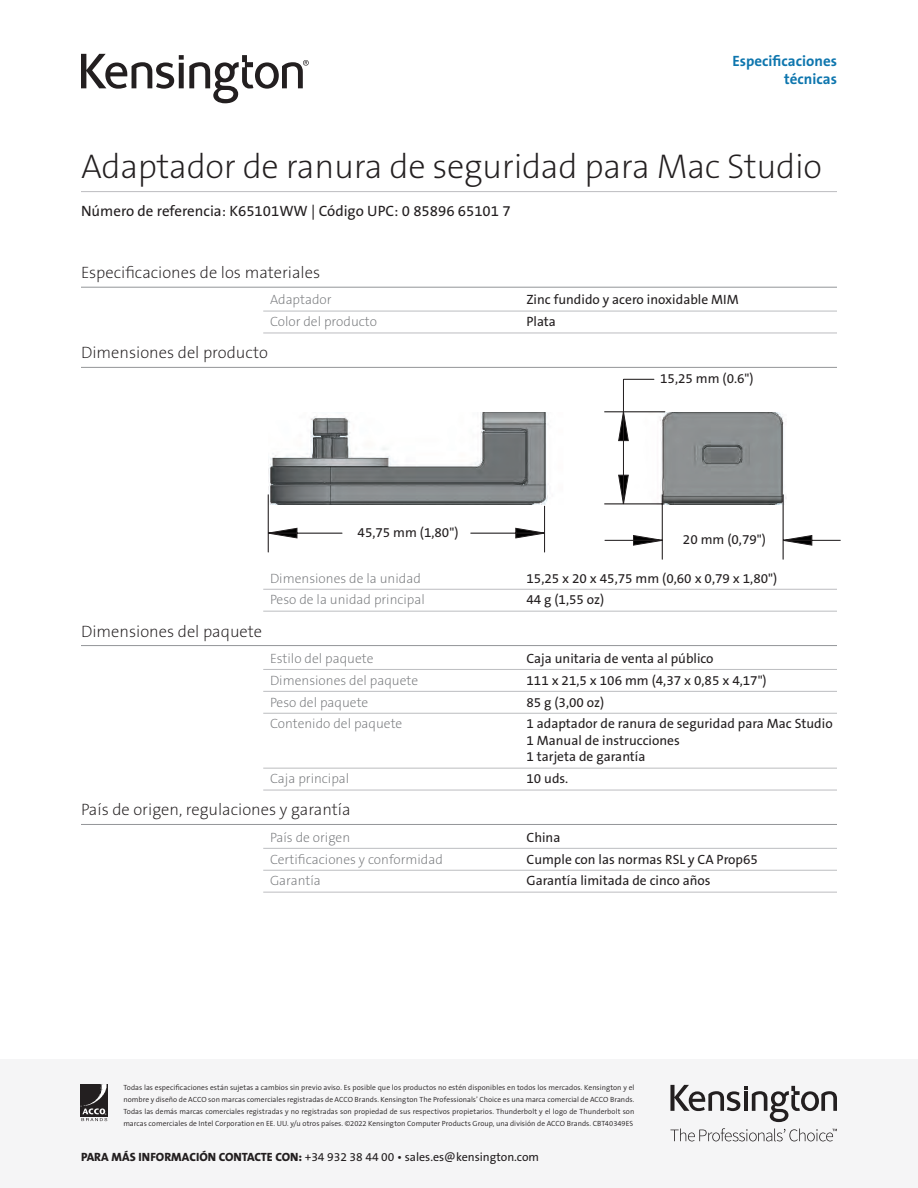
<style>
.page{position:relative;width:918px;height:1188px;background:#fff}
.page>*{position:absolute;margin:0;border:0;box-sizing:border-box;transform-origin:0 0}
.t1{font:34.5px "The Sans KENSINGTON2 XL";letter-spacing:-.01em;color:#231f20}
.Tech_Specs_Header{font:16.5px "The Sans KENSINGTON2 XL";color:#231f20}
.t2{font:15px "The Sans KENSINGTON5 Rg";color:#231f20}
.Filetype_Header_Blue{font:15px/18px "The Sans KENSINGTON7 Bd";color:#0e76ae;text-align:right}
.Tech_Specs{font:13.5px/16.5px "The Sans KENSINGTON5 Rg";color:#231f20}
.Tech_Specs-2{font:13.5px "The Sans KENSINGTON2 XL";color:#76787b}
.t3{font:12px "The Sans KENSINGTON5 Rg";color:#231f20}
.t4{font:7.5px/12px "The Sans KENSINGTON4 SL";letter-spacing:.005em;color:#231f20;text-align:justify}
.s1{font-family:"The Sans KENSINGTON8 XB"}
</style>
<div class="page">
<hr style="left:81px;top:287px;width:756px;height:1px;background:#939598">
<hr style="left:263px;top:311px;width:574px;height:1px;background:#bcbdc0">
<hr style="left:263px;top:333px;width:574px;height:1px;background:#bcbdc0">
<hr style="left:81px;top:367px;width:756px;height:1px;background:#939598">
<hr style="left:263px;top:589px;width:574px;height:1px;background:#bcbdc0">
<hr style="left:263px;top:611px;width:574px;height:1px;background:#bcbdc0">
<hr style="left:81px;top:645px;width:756px;height:1px;background:#939598">
<hr style="left:263px;top:669px;width:574px;height:1px;background:#bcbdc0">
<hr style="left:263px;top:691px;width:574px;height:1px;background:#bcbdc0">
<hr style="left:263px;top:713px;width:574px;height:1px;background:#bcbdc0">
<hr style="left:263px;top:768px;width:574px;height:1px;background:#bcbdc0">
<hr style="left:263px;top:790px;width:574px;height:1px;background:#bcbdc0">
<hr style="left:81px;top:824px;width:756px;height:1px;background:#939598">
<hr style="left:263px;top:848px;width:574px;height:1px;background:#bcbdc0">
<hr style="left:263px;top:870px;width:574px;height:1px;background:#bcbdc0">
<hr style="left:263px;top:892px;width:574px;height:1px;background:#bcbdc0">
<svg style="left:267px;top:379px;width:574px;height:181px"></svg>
<svg style="left:81px;top:54px;width:228px;height:49px"></svg>
<div style="left:0;top:1060px;width:918px;height:128px;background:#f5f5f6"></div>
<img style="left:81px;top:1085px;width:27px;height:32px">
<svg style="left:81px;top:1108px;width:26px;height:13px"></svg>
<svg style="left:670px;top:1085px;width:167px;height:37px"></svg>
<svg style="left:670px;top:1128px;width:167px;height:13px"></svg>
<hr style="left:81px;top:191px;width:756px;height:1px;background:#bcbdc0">
<p class="Filetype_Header_Blue" style="left:733px;top:52px;width:106px">Especificaciones técnicas</p>
<h1 class="t1" style="left:81px;top:148px;width:742px">Adaptador de ranura de seguridad para Mac Studio</h1>
<h3 class="t2" style="left:81px;top:203px;width:431px">Número de referencia: K65101WW | Código UPC: 0 85896 65101 7</h3>
<h3 class="Tech_Specs_Header" style="left:81px;top:264px;width:241px">Especificaciones de los materiales</h3>
<p class="Tech_Specs-2" style="left:270px;top:293px;width:63px">Adaptador</p>
<p class="Tech_Specs" style="left:526px;top:292px;width:214px">Zinc fundido y acero inoxidable MIM</p>
<p class="Tech_Specs-2" style="left:270px;top:314px;width:109px">Color del producto</p>
<p class="Tech_Specs" style="left:526px;top:314px;width:31px">Plata</p>
<h3 class="Tech_Specs_Header" style="left:81px;top:344px;width:188px">Dimensiones del producto</h3>
<h3 class="Tech_Specs" style="left:660px;top:370px;width:95px">15,25 mm (0.6")</h3>
<h3 class="Tech_Specs" style="left:358px;top:525px;width:102px">45,75 mm (1,80")</h3>
<h3 class="Tech_Specs" style="left:683px;top:532px;width:84px">20 mm (0,79")</h3>
<h3 class="Tech_Specs_Header" style="left:81px;top:622px;width:183px">Dimensiones del paquete</h3>
<p class="Tech_Specs-2" style="left:270px;top:571px;width:152px">Dimensiones de la unidad</p>
<p class="Tech_Specs" style="left:526px;top:570px;width:252px">15,25 x 20 x 45,75 mm (0,60 x 0,79 x 1,80")</p>
<p class="Tech_Specs-2" style="left:270px;top:593px;width:156px">Peso de la unidad principal</p>
<p class="Tech_Specs" style="left:526px;top:592px;width:79px">44 g (1,55 oz)</p>
<p class="Tech_Specs-2" style="left:270px;top:651px;width:105px">Estilo del paquete</p>
<p class="Tech_Specs" style="left:526px;top:650px;width:189px">Caja unitaria de venta al público</p>
<p class="Tech_Specs-2" style="left:270px;top:673px;width:150px">Dimensiones del paquete</p>
<p class="Tech_Specs" style="left:526px;top:672px;width:242px">111 x 21,5 x 106 mm (4,37 x 0,85 x 4,17")</p>
<p class="Tech_Specs-2" style="left:270px;top:695px;width:100px">Peso del paquete</p>
<p class="Tech_Specs" style="left:526px;top:694px;width:79px">85 g (3,00 oz)</p>
<p class="Tech_Specs-2" style="left:270px;top:717px;width:134px">Contenido del paquete</p>
<p class="Tech_Specs" style="left:526px;top:716px;width:308px">1 adaptador de ranura de seguridad para Mac Studio<br>1 Manual de instrucciones<br>1 tarjeta de garantía</p>
<p class="Tech_Specs-2" style="left:270px;top:772px;width:81px">Caja principal</p>
<p class="Tech_Specs" style="left:526px;top:771px;width:43px">10 uds.</p>
<h3 class="Tech_Specs_Header" style="left:81px;top:801px;width:271px">País de origen, regulaciones y garantía</h3>
<p class="Tech_Specs-2" style="left:270px;top:830px;width:82px">País de origen</p>
<p class="Tech_Specs" style="left:526px;top:829px;width:35px">China</p>
<p class="Tech_Specs-2" style="left:270px;top:852px;width:174px">Certificaciones y conformidad</p>
<p class="Tech_Specs" style="left:526px;top:851px;width:233px">Cumple con las normas RSL y CA Prop65</p>
<p class="Tech_Specs-2" style="left:270px;top:874px;width:52px">Garantía</p>
<p class="Tech_Specs" style="left:526px;top:873px;width:186px">Garantía limitada de cinco años</p>
<p class="t4" style="left:123px;top:1082px;width:513px">Todas las especificaciones están sujetas a cambios sin previo aviso. Es posible que los productos no estén disponibles en todos los mercados. Kensington y el nombre y diseño de ACCO son marcas comerciales registradas de ACCO Brands. Kensington The Professionals’ Choice es una marca comercial de ACCO Brands.<br>Todas las demás marcas comerciales registradas y no registradas son propiedad de sus respectivos propietarios. Thunderbolt y el logo de Thunderbolt son marcas comerciales de Intel Corporation en EE. UU. y/u otros países. ©2022 Kensington Computer Products Group, una división de ACCO Brands. CBT40349ES</p>
<h3 class="t3" style="left:81px;top:1150px;width:460px"><span class="s1">PARA MÁS INFORMACIÓN CONTACTE CON:</span> +34 932 38 44 00 • sales.es@kensington.com</h3>
</div>
